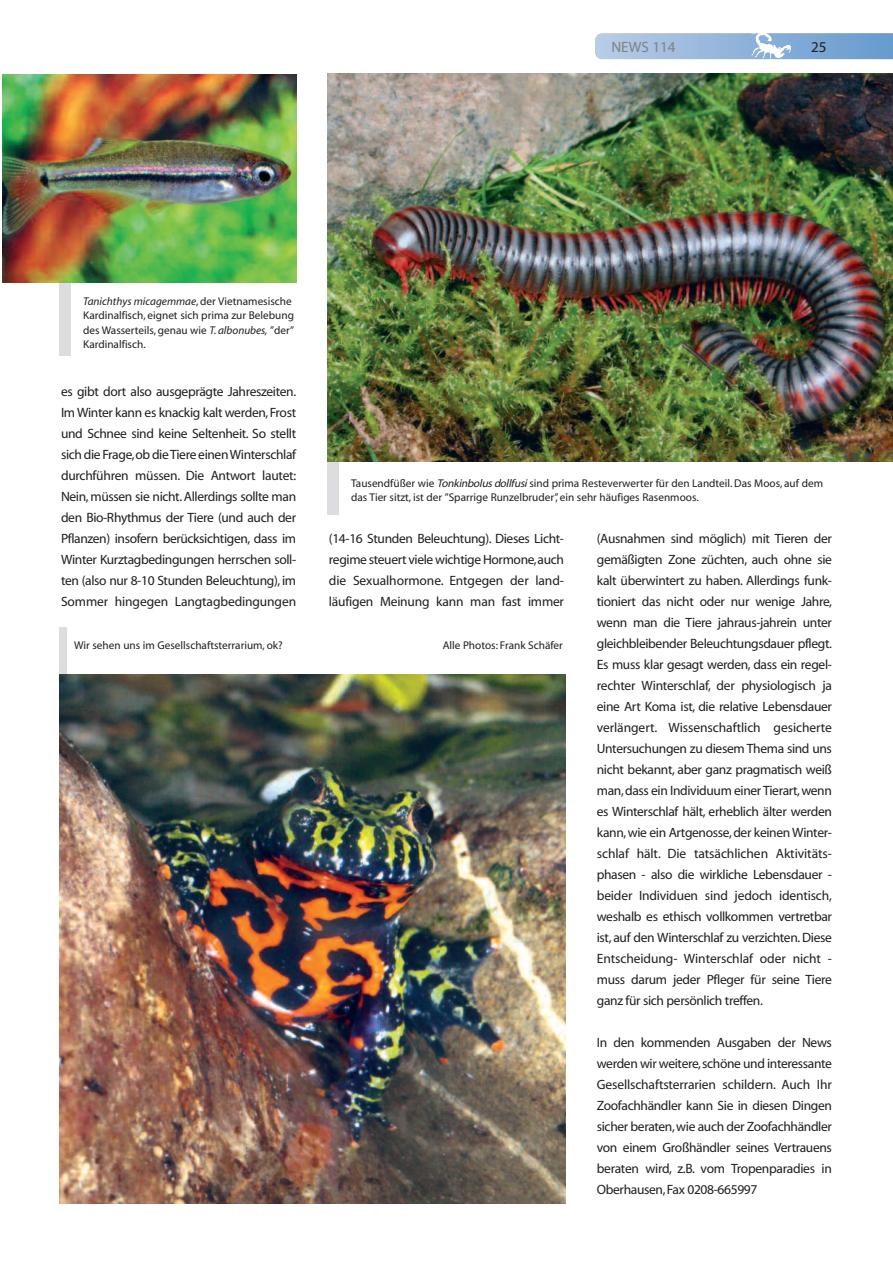
<style>
.page{position:relative;width:893px;height:1263px;background:#fff}
.page>*{position:absolute;margin:0;border:0;box-sizing:border-box;transform-origin:0 0}
.t1{font:15px "Myriad MM 412 wt 601 wd";color:#808285}
.t2{font:15px "Myriad MM 412 wt 601 wd";color:#231f20}
.t3{font:13.5px/21px "Myriad MM 412 wt 601 wd";letter-spacing:-.02em;color:#231f20;text-align:justify}
.t4{font:11.25px/14.2px "Myriad MM 412 wt 601 wd";color:#231f20}
.t5{font:11.25px "Myriad MM It 412 wt 601 wd";color:#231f20}
.s1{font-family:"Myriad MM 412 wt 601 wd"}
.s2{font-family:"Myriad MM It 412 wt 601 wd"}
.s3{font-style:italic}
</style>
<div class="page">
<svg style="left:595px;top:33px;width:298px;height:27px;background:#98b9dc"></svg>
<div style="left:60px;top:627px;width:7px;height:52px;background:#dcdddf"></div>
<img style="left:60px;top:674px;width:506px;height:529px">
<div style="left:327px;top:452px;width:12px;height:63px;background:#dcdddf"></div>
<img style="left:327px;top:73px;width:566px;height:389px">
<div style="left:60px;top:271px;width:11px;height:85px;background:#dcdddf"></div>
<img style="left:3px;top:74px;width:293px;height:208px">
<p class="t5" style="left:83px;top:297px;width:210px">Tanichthys micagemmae<span class="s1">, der Vietnamesische</span></p>
<p class="t4" style="left:83px;top:309px;width:213px;text-align:justify">Kardinalfisch, eignet sich prima zur Belebung des Wasserteils, genau wie <span class="s2">T. albonubes,</span> ”der” Kardinalfisch.</p>
<p class="t1" style="left:611px;top:41px;width:66px">NEWS 114</p>
<p class="t2" style="left:811px;top:41px;width:17px">25</p>
<p class="t3" style="left:61px;top:382px;width:237px">es gibt dort also ausgeprägte Jahreszeiten.<br>Im Winter kann es knackig kalt werden,Frost und Schnee sind keine Seltenheit. So stellt sich die Frage,ob dieTiere einenWinterschlaf durchführen müssen. Die Antwort lautet:<br>Nein, müssen sie nicht. Allerdings sollte man den Bio-Rhythmus der Tiere (und auch der Pflanzen) insofern berücksichtigen, dass im Winter Kurztagbedingungen herrschen soll&shy;ten (also nur 8-10 Stunden Beleuchtung), im Sommer hingegen Langtagbedingungen</p>
<p class="t4" style="left:351px;top:477px;width:474px">Tausendfüßer wie <span class="s3">Tonkinbolusdollfusi</span>sind prima Resteverwerter für den Landteil. Das Moos, auf dem das Tier sitzt, ist der ”Sparrige Runzelbruder”, ein sehr häufiges Rasenmoos.</p>
<p class="t3" style="left:329px;top:529px;width:237px">(14-16 Stunden Beleuchtung). Dieses Licht&shy;regime steuert viele wichtige Hormone,auch die Sexualhormone. Entgegen der land&shy;läufigen Meinung kann man fast immer</p>
<p class="t3" style="left:597px;top:529px;width:237px">(Ausnahmen sind möglich) mit Tieren der gemäßigten Zone züchten, auch ohne sie kalt überwintert zu haben. Allerdings funk&shy;tioniert das nicht oder nur wenige Jahre, wenn man die Tiere jahraus-jahrein unter gleichbleibender Beleuchtungsdauer pflegt.<br>Es muss klar gesagt werden, dass ein regel&shy;rechter Winterschlaf, der physiologisch ja eine Art Koma ist, die relative Lebensdauer verlängert. Wissenschaftlich gesicherte Untersuchungen zu diesem Thema sind uns nicht bekannt, aber ganz pragmatisch weiß man,dass ein Individuum einer Tierart,wenn es Winterschlaf hält, erheblich älter werden kann,wie ein Artgenosse,der keinen Winter&shy;schlaf hält. Die tatsächlichen Aktivitäts&shy;phasen - also die wirkliche Lebensdauer - beider Individuen sind jedoch identisch, weshalb es ethisch vollkommen vertretbar ist, auf den Winterschlaf zu verzichten. Diese Entscheidung- Winterschlaf oder nicht - muss darum jeder Pfleger für seine Tiere ganz für sich persönlich treffen.</p>
<p class="t3" style="left:597px;top:1033px;width:237px">In den kommenden Ausgaben der News werden wir weitere,schöne und interessante Gesellschaftsterrarien schildern. Auch Ihr Zoofachhändler kann Sie in diesen Dingen sicher beraten,wie auch der Zoofachhändler von einem Großhändler seines Vertrauens beraten wird, z.B. vom Tropenparadies in Oberhausen,Fax 0208-665997</p>
<p class="t4" style="left:74px;top:639px;width:210px">Wir sehen uns im Gesellschaftsterrarium, ok?</p>
<p class="t4" style="left:443px;top:639px;width:122px">Alle Photos: Frank Schäfer</p>
</div>
